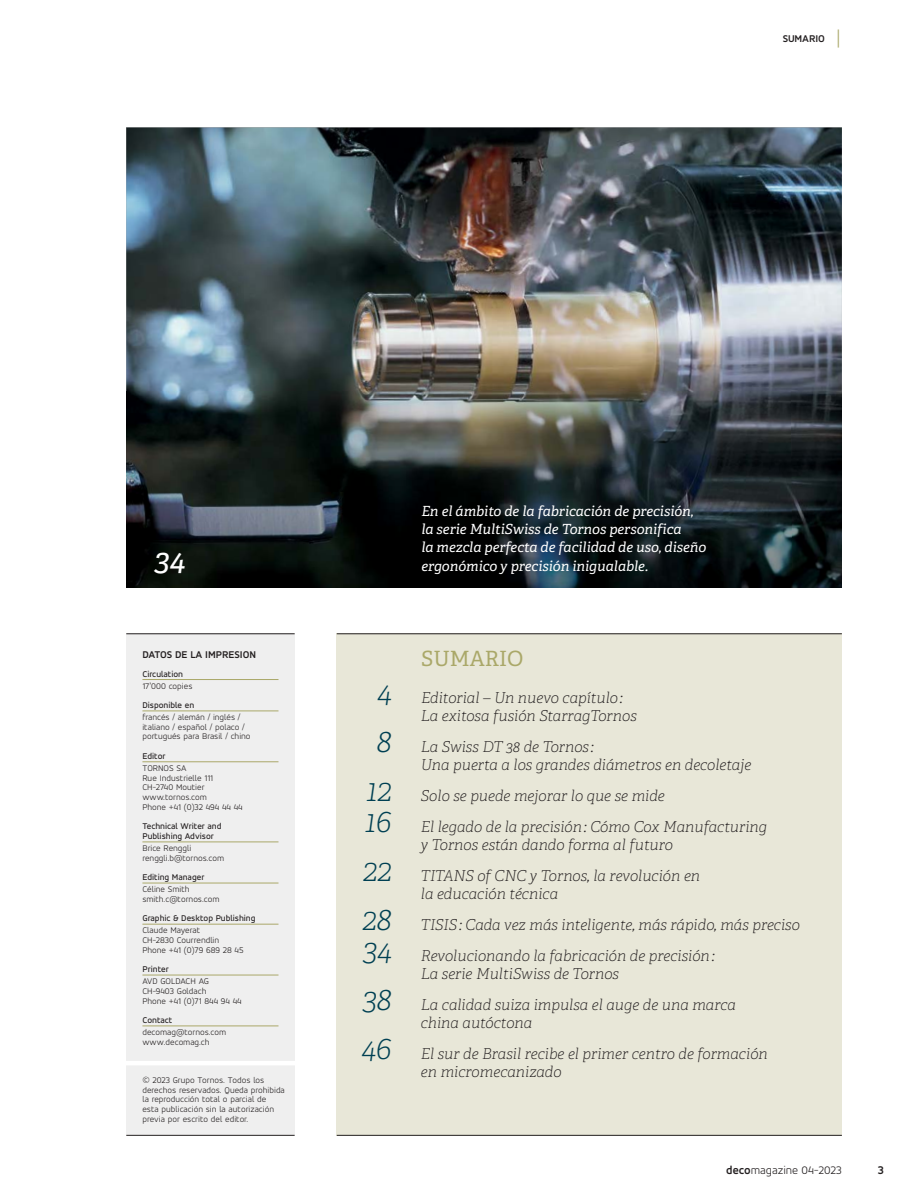
<style>
.page{position:relative;width:918px;height:1188px;background:#fff}
.page>*{position:absolute;margin:0;border:0;box-sizing:border-box;transform-origin:0 0}
.t1{font:italic 100 31.5px/49.1px "Adelle";letter-spacing:-.01em;color:#004053;text-align:justify}
.t2{font:italic 31.5px "Tornos Adelle";color:#fff}
.t3{font:21px "Adelle";color:#aaa869}
.t4{font:italic 100 15px/30.9px "Adelle";color:#231f20}
.t5{font:italic 13.95px/18.1px "Tornos Adelle";color:#fff}
.t6{font:300 12px "Tornos Accord Alt";color:#231f20}
.t7{font:700 12px "Tornos Accord Alt";color:#231f20}
.t8{font:700 10.5px "Tornos Accord Alt";letter-spacing:-.005em;color:#231f20}
.t9{font:300 9px/9.8px "Tornos Accord Alt";color:#231f20}
.t10{font:500 9px/9.8px "Tornos Accord Alt";color:#231f20}
.s1{font-family:"DIN Pro";font-weight:300;font-size:21px;color:#aaa869}
.s2{font-weight:700}
</style>
<div class="page">
<div style="left:126px;top:633px;width:169px;height:502px;background:#efefef"></div>
<div style="left:337px;top:633px;width:505px;height:503px;background:#e8e7d8"></div>
<hr style="left:337px;top:1135px;width:505px;height:1px;background:#231f20">
<hr style="left:126px;top:1135px;width:169px;height:1px;background:#231f20">
<hr style="left:337px;top:633px;width:505px;height:1px;background:#231f20">
<hr style="left:126px;top:633px;width:169px;height:1px;background:#231f20">
<img style="left:126px;top:128px;width:716px;height:263px">
<hr style="left:119px;top:1061px;width:184px;height:4px;background:#fff">
<img style="left:126px;top:391px;width:665px;height:197px">
<img style="left:791px;top:391px;width:51px;height:197px">
<hr style="left:142px;top:679px;width:137px;height:1px;background:#aaa869">
<hr style="left:142px;top:711px;width:137px;height:1px;background:#aaa869">
<hr style="left:142px;top:761px;width:137px;height:1px;background:#aaa869">
<hr style="left:142px;top:842px;width:137px;height:1px;background:#aaa869">
<hr style="left:142px;top:883px;width:137px;height:1px;background:#aaa869">
<hr style="left:142px;top:924px;width:137px;height:1px;background:#aaa869">
<hr style="left:142px;top:975px;width:137px;height:1px;background:#aaa869">
<hr style="left:142px;top:1026px;width:137px;height:1px;background:#aaa869">
<p class="t8" style="left:783px;top:33px;width:61px">SUMARIO <span class="s1">|</span></p>
<h3 class="t5" style="left:421px;top:503px;width:286px">En el ámbito de la fabricación de precisión, la serie MultiSwiss de Tornos personifica<br>la mezcla perfecta de facilidad de uso, diseño</h3>
<h1 class="t2" style="left:155px;top:544px;width:32px">34</h1>
<h3 class="t5" style="left:421px;top:557px;width:228px">ergonómico y precisión inigualable.</h3>
<p class="t8" style="left:142px;top:650px;width:115px">DATOS DE LA IMPRESION</p>
<h2 class="t3" style="left:421px;top:647px;width:104px">SUMARIO</h2>
<p class="t10" style="left:142px;top:670px;width:42px">Circulation</p>
<p class="t9" style="left:142px;top:682px;width:52px">17’000 copies</p>
<p class="t10" style="left:142px;top:701px;width:53px">Disponible en</p>
<p class="t9" style="left:142px;top:713px;width:110px">francés / alemán / inglés / italiano / español / polaco / portugués para Brasil / chino</p>
<p class="t10" style="left:142px;top:752px;width:25px">Editor</p>
<p class="t9" style="left:142px;top:764px;width:102px">TORNOS SA<br>Rue Industrielle 111<br>CH-2740 Moutier www.tornos.com<br>Phone +41 (0)32 494 44 44</p>
<p class="t10" style="left:142px;top:823px;width:81px">Technical Writer and<br>Publishing Advisor</p>
<p class="t9" style="left:142px;top:844px;width:83px">Brice Renggli renggli.b@tornos.com</p>
<p class="t10" style="left:142px;top:873px;width:64px">Editing Manager</p>
<p class="t9" style="left:142px;top:885px;width:79px">Céline Smith smith.c@tornos.com</p>
<p class="t10" style="left:142px;top:915px;width:115px">Graphic &amp; Desktop Publishing</p>
<p class="t9" style="left:142px;top:926px;width:103px">Claude Mayerat<br>CH-2830 Courrendlin<br>Phone +41 (0)79 689 28 45</p>
<p class="t10" style="left:142px;top:965px;width:28px">Printer</p>
<p class="t9" style="left:142px;top:977px;width:101px">AVD GOLDACH AG<br>CH-9403 Goldach<br>Phone +41 (0)71 844 94 44</p>
<p class="t10" style="left:142px;top:1016px;width:31px">Contact</p>
<p class="t9" style="left:142px;top:1028px;width:85px">decomag@tornos.com www.decomag.ch</p>
<h1 class="t1" style="left:367px;top:671px;width:26px;text-align:center">4<br>8<br>12</h1>
<h1 class="t1" style="left:362px;top:800px;width:31px">16<br>22<br>28</h1>
<h1 class="t1" style="left:361px;top:929px;width:32px">34<br>38<br>46</h1>
<h3 class="t4" style="left:421px;top:690px;width:217px;line-height:18.1px">Editorial – Un nuevo capítulo :<br>La exitosa fusión StarragTornos</h3>
<h3 class="t4" style="left:421px;top:739px;width:332px;line-height:18.1px">La Swiss DT 38 de Tornos :<br>Una puerta a los grandes diámetros en decoletaje</h3>
<h3 class="t4" style="left:421px;top:782px;width:348px">Solo se puede mejorar lo que se mide<br>El legado de la precisión : Cómo Cox Manufacturing</h3>
<h3 class="t4" style="left:421px;top:831px;width:281px">y Tornos están dando forma al futuro<br>TITANS of CNC y Tornos, la revolución en</h3>
<h3 class="t4" style="left:421px;top:880px;width:381px">la educación técnica<br>TISIS : Cada vez más inteligente, más rápido, más preciso<br>Revolucionando la fabricación de precisión :</h3>
<h3 class="t4" style="left:421px;top:960px;width:317px">La serie MultiSwiss de Tornos<br>La calidad suiza impulsa el auge de una marca</h3>
<h3 class="t4" style="left:421px;top:1009px;width:348px">china autóctona<br>El sur de Brasil recibe el primer centro de formación</h3>
<h3 class="t4" style="left:421px;top:1058px;width:142px">en micromecanizado</h3>
<p class="t9" style="left:142px;top:1076px;width:144px">© 2023 Grupo Tornos. Todos los derechos reservados. Queda prohibida la reproducción total o parcial de<br>esta publicación sin la autorización previa por escrito del editor.</p>
<h3 class="t6" style="left:726px;top:1166px;width:117px"><span class="s2">deco</span>magazine 04-2023</h3>
<h3 class="t7" style="left:878px;top:1165px;width:8px">3</h3>
</div>
